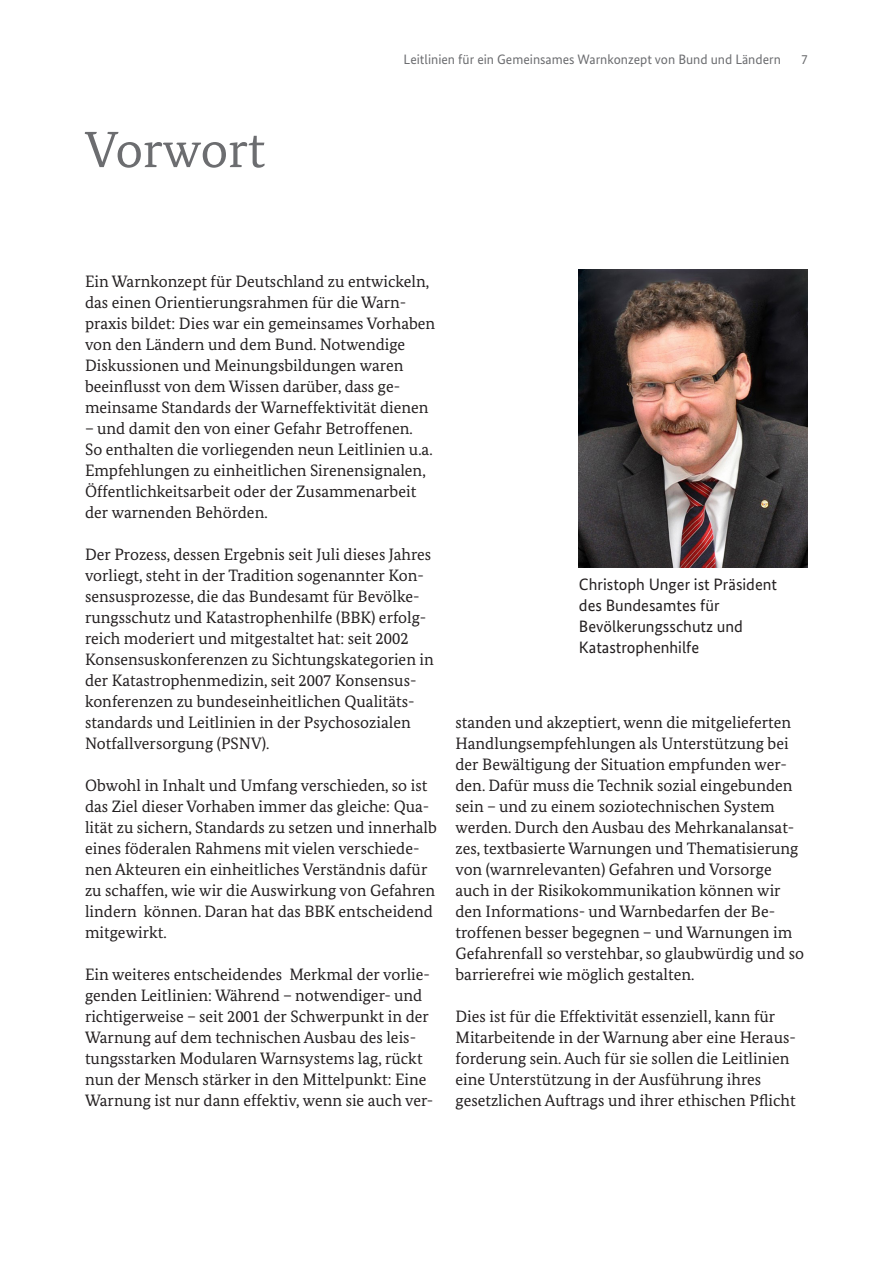
<style>
.page{position:relative;width:893px;height:1263px;background:#fff}
.page>*{position:absolute;margin:0;border:0;box-sizing:border-box;transform-origin:0 0}
.Kapitelüberschrift{font:51px "Bundes Serif";color:#6c6d70}
.t1{font:16.5px/21px "Bundes Serif";color:#231f20}
.CopyText{font:16.5px "Bundes Sans";color:#231f20}
.t2{font:13.65px "Bundes Sans";color:#6c6d70}
.t3{font:13.5px "Bundes Sans";color:#6c6d70}
</style>
<div class="page">
<img style="left:579px;top:269px;width:229px;height:298px">
<p class="Kapitelüberschrift" style="left:85px;top:118px;width:182px">Vorwort</p>
<p class="t2" style="left:404px;top:51px;width:379px">Leitlinien für ein Gemeinsames Warnkonzept von Bund und Ländern</p>
<p class="t3" style="left:801px;top:51px;width:8px">7</p>
<p class="t1" style="left:85px;top:271px;width:352px">Ein Warnkonzept für Deutschland zu entwickeln, das einen Orientierungsrahmen für die Warn&shy;praxis bildet: Dies war ein gemeinsames Vorhaben von den Ländern und dem Bund. Notwendige Diskussionen und Meinungsbildungen waren beeinflusst von dem Wissen darüber, dass ge&shy;meinsame Standards der Warneffektivität dienen</p>
<p class="t1" style="left:85px;top:418px;width:349px">– und damit den von einer Gefahr Betroffenen.<br>So enthalten die vorliegenden neun Leitlinien u.a.<br>Empfehlungen zu einheitlichen Sirenensignalen, Öffentlichkeitsarbeit oder der Zusammenarbeit der warnenden Behörden.</p>
<p class="t1" style="left:85px;top:544px;width:350px">Der Prozess, dessen Ergebnis seit Juli dieses Jahres vorliegt, steht in der Tradition sogenannter Kon&shy;sensusprozesse, die das Bundesamt für Bevölke&shy;rungsschutz und Katastrophenhilfe (BBK) erfolg&shy;reich moderiert und mitgestaltet hat: seit 2002<br>Konsensuskonferenzen zu Sichtungskategorien in der Katastrophenmedizin, seit 2007 Konsensus&shy;konferenzen zu bundeseinheitlichen Qualitäts&shy;standards und Leitlinien in der Psychosozialen Notfallversorgung (PSNV).</p>
<p class="t1" style="left:85px;top:775px;width:353px">Obwohl in Inhalt und Umfang verschieden, so ist das Ziel dieser Vorhaben immer das gleiche: Qua&shy;lität zu sichern, Standards zu setzen und innerhalb eines föderalen Rahmens mit vielen verschiede&shy;nen Akteuren ein einheitliches Verständnis dafür zu schaffen, wie wir die Auswirkung von Gefahren lindern können. Daran hat das BBK entscheidend mitgewirkt.</p>
<p class="t1" style="left:85px;top:964px;width:350px">Ein weiteres entscheidendes Merkmal der vorlie&shy;genden Leitlinien: Während – notwendiger- und richtigerweise – seit 2001 der Schwerpunkt in der Warnung auf dem technischen Ausbau des leis&shy;tungsstarken Modularen Warnsystems lag, rückt nun der Mensch stärker in den Mittelpunkt: Eine Warnung ist nur dann effektiv, wenn sie auch ver-</p>
<p class="CopyText" style="left:579px;top:574px;width:200px">Christoph Unger ist Präsident</p>
<p class="CopyText" style="left:579px;top:595px;width:142px">des Bundesamtes für</p>
<p class="CopyText" style="left:579px;top:616px;width:165px">Bevölkerungsschutz und</p>
<p class="CopyText" style="left:579px;top:637px;width:122px">Katastrophenhilfe</p>
<p class="t1" style="left:455px;top:712px;width:350px">standen und akzeptiert, wenn die mitgelieferten Handlungsempfehlungen als Unterstützung bei der Bewältigung der Situation empfunden wer&shy;den. Dafür muss die Technik sozial eingebunden sein – und zu einem soziotechnischen System werden. Durch den Ausbau des Mehrkanalansat&shy;zes, textbasierte Warnungen und Thematisierung von (warnrelevanten) Gefahren und Vorsorge auch in der Risikokommunikation können wir den Informations- und Warnbedarfen der Be&shy;troffenen besser begegnen – und Warnungen im Gefahrenfall so verstehbar, so glaubwürdig und so barrierefrei wie möglich gestalten.</p>
<p class="t1" style="left:455px;top:1006px;width:342px">Dies ist für die Effektivität essenziell, kann für Mitarbeitende in der Warnung aber eine Heraus&shy;forderung sein. Auch für sie sollen die Leitlinien eine Unterstützung in der Ausführung ihres gesetzlichen Auftrags und ihrer ethischen Pflicht</p>
</div>
